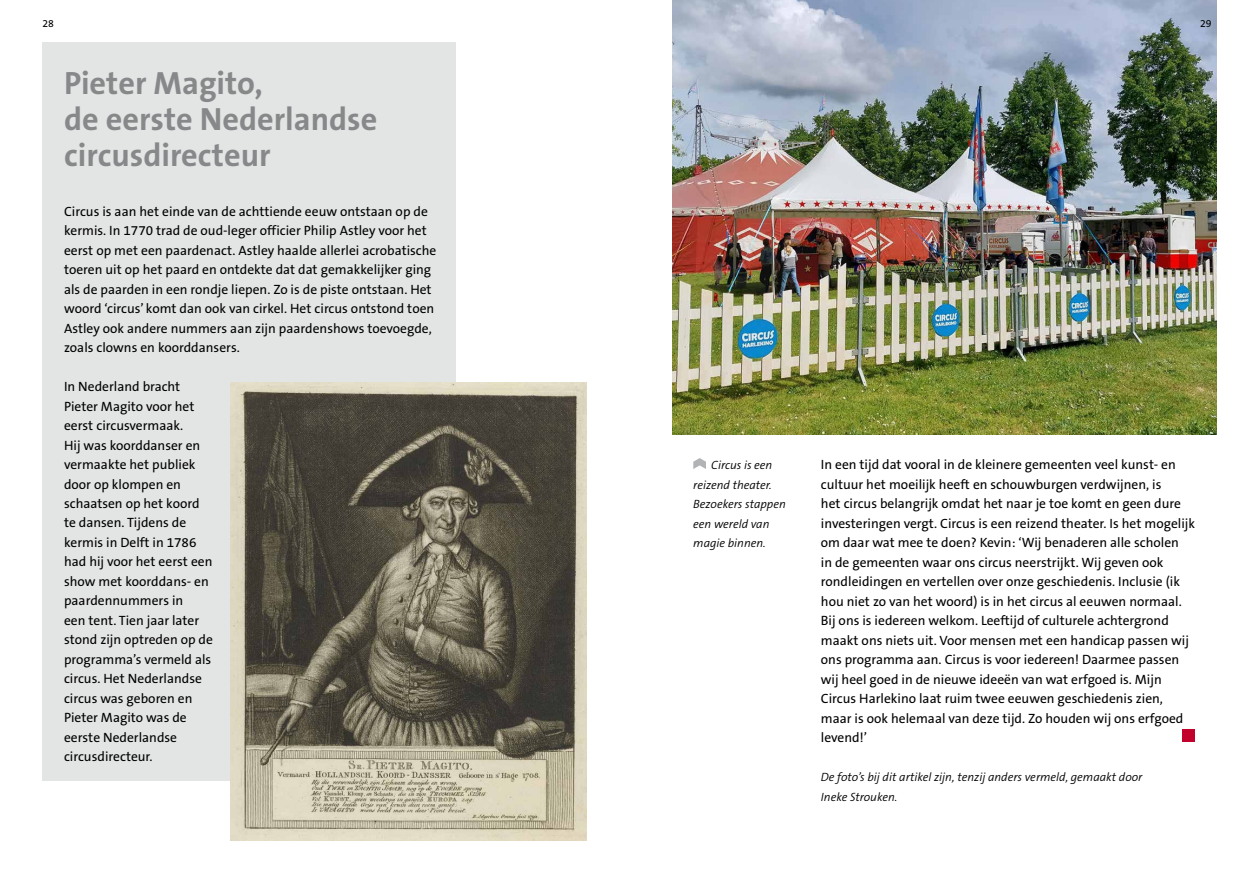
<style>
.page{position:relative;width:1259px;height:893px;background:#fff}
.page>*{position:absolute;margin:0;border:0;box-sizing:border-box;transform-origin:0 0}
.t1{font:700 32.4px/36px "The Sans B7";color:#87888a}
.t2{font:13.5px/19.5px "The Sans B5 Plain";color:#000}
.t3{font:italic 300 12px/19.5px "The Sans B4";color:#000}
.t4{font:10.5px "The Sans B5 Plain";color:#000}
</style>
<div class="page">
<div style="left:43px;top:43px;width:413px;height:738px;background:#e3e4e4"></div>
<img style="left:230px;top:382px;width:357px;height:459px">
<svg style="left:693px;top:458px;width:13px;height:11px"></svg>
<div style="left:1182px;top:729px;width:13px;height:13px;background:#c1002b"></div>
<img style="left:672px;top:0;width:544px;height:434px">
<p class="t4" style="left:43px;top:18px;width:13px">28</p>
<p class="t4" style="left:1200px;top:18px;width:13px">29</p>
<h1 class="t1" style="left:64px;top:66px;width:315px">Pieter Magito,<br>de eerste Nederlandse circusdirecteur</h1>
<p class="t2" style="left:64px;top:202px;width:374px">Circus is aan het einde van de achttiende eeuw ontstaan op de kermis. In 1770 trad de oud-leger officier Philip Astley voor het eerst op met een paardenact. Astley haalde allerlei acrobatische toeren uit op het paard en ontdekte dat dat gemakkelijker ging als de paarden in een rondje liepen. Zo is de piste ontstaan. Het woord ‘circus’ komt dan ook van cirkel. Het circus ontstond toen Astley ook andere nummers aan zijn paardenshows toevoegde, zoals clowns en koorddansers.</p>
<p class="t2" style="left:64px;top:377px;width:150px">In Nederland bracht<br>Pieter Magito voor het eerst circusvermaak.<br>Hij was koorddanser en vermaakte het publiek door op klompen en schaatsen op het koord te dansen. Tijdens de kermis in Delft in 1786 had hij voor het eerst een show met koorddans- en paardennummers in<br>een tent. Tien jaar later stond zijn optreden op de programma’s vermeld als circus. Het Nederlandse circus was geboren en<br>Pieter Magito was de eerste Nederlandse circusdirecteur.</p>
<p class="t3" style="left:693px;top:456px;width:94px;text-indent:18px">Circus is een reizend theater.<br>Bezoekers stappen een wereld van magie binnen.</p>
<p class="t2" style="left:821px;top:455px;width:376px">In een tijd dat vooral in de kleinere gemeenten veel kunst- en cultuur het moeilijk heeft en schouwburgen verdwijnen, is<br>het circus belangrijk omdat het naar je toe komt en geen dure investeringen vergt. Circus is een reizend theater. Is het mogelijk om daar wat mee te doen? Kevin: ‘Wij benaderen alle scholen<br>in de gemeenten waar ons circus neerstrijkt. Wij geven ook rondleidingen en vertellen over onze geschiedenis. Inclusie (ik hou niet zo van het woord) is in het circus al eeuwen normaal.<br>Bij ons is iedereen welkom. Leeftijd of culturele achtergrond maakt ons niets uit. Voor mensen met een handicap passen wij ons programma aan. Circus is voor iedereen! Daarmee passen wij heel goed in de nieuwe ideeën van wat erfgoed is. Mijn Circus Harlekino laat ruim twee eeuwen geschiedenis zien, maar is ook helemaal van deze tijd. Zo houden wij ons erfgoed levend!’</p>
<p class="t3" style="left:821px;top:768px;width:323px">De foto’s bij dit artikel zijn, tenzij anders vermeld, gemaakt door<br>Ineke Strouken.</p>
</div>
